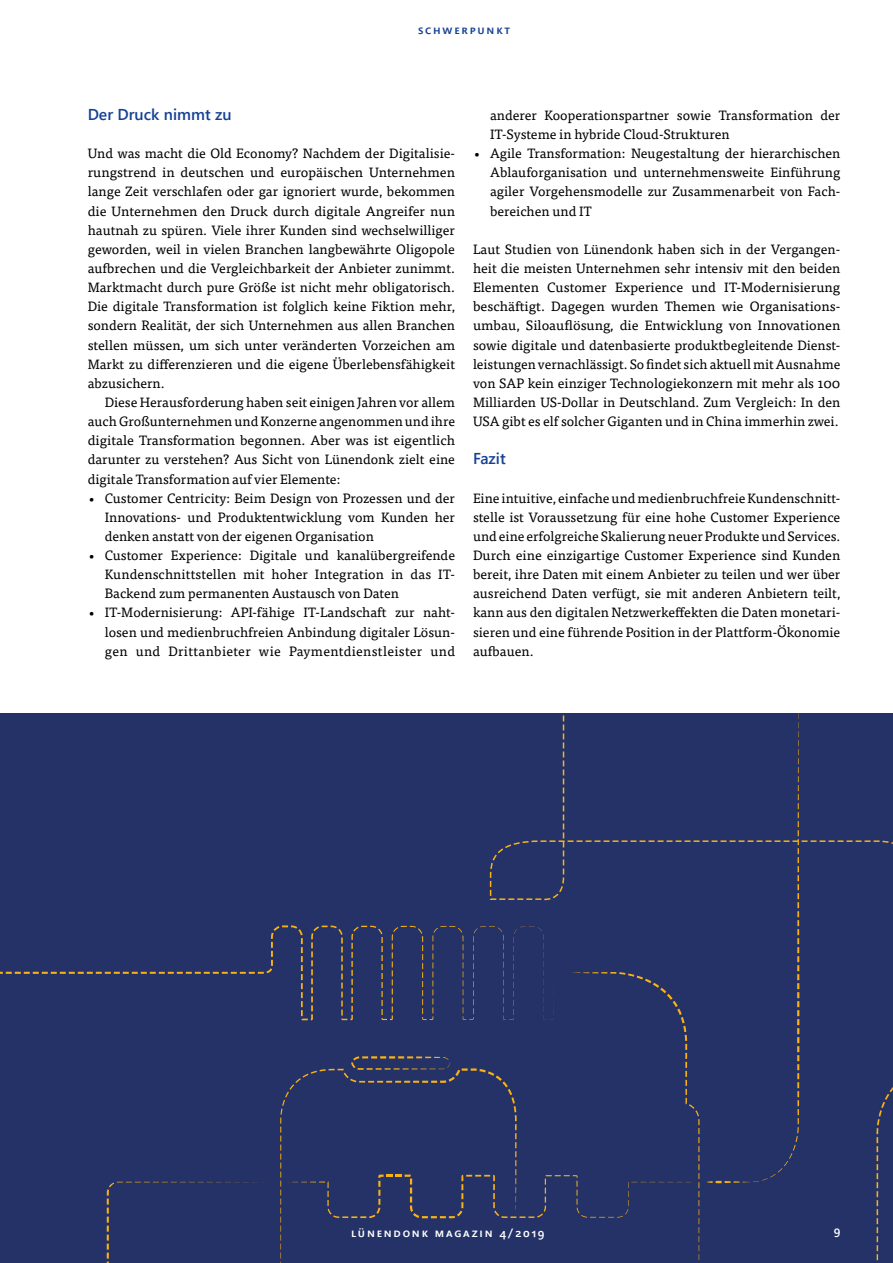
<style>
.page{position:relative;width:893px;height:1263px;background:#fff}
.page>*{position:absolute;margin:0;border:0;box-sizing:border-box;transform-origin:0 0}
.t1{font:600 15.75px "Segoe UI";color:#164194}
.t2{font:13.5px/19.2px "Tisa OT";color:#000;text-align:justify}
.t3{font:600 12px "Segoe UI";letter-spacing:.15em;color:#fff}
.t4{font:600 12px "Segoe UI";letter-spacing:.15em;color:#164194}
</style>
<div class="page">
<div style="left:0;top:713px;width:893px;height:550px;background:#243268"></div>
<svg style="left:707px;top:957px;width:92px;height:226px"></svg>
<svg style="left:0;top:925px;width:700px;height:338px"></svg>
<svg style="left:489px;top:713px;width:404px;height:244px"></svg>
<svg style="left:876px;top:1087px;width:17px;height:173px"></svg>
<p class="t4" style="left:418px;top:20px;width:94px">schwerpunkt</p>
<p class="t1" style="left:88px;top:102px;width:145px">Der Druck nimmt zu</p>
<p class="t2" style="left:88px;top:144px;width:369px">Und was macht die Old Economy? Nachdem der Digitalisie&shy;rungstrend in deutschen und europäischen Unternehmen lange Zeit verschlafen oder gar ignoriert wurde, bekommen die Unternehmen den Druck durch digitale Angreifer nun hautnah zu spüren. Viele ihrer Kunden sind wechselwilliger geworden, weil in vielen Branchen langbewährte Oligopole aufbrechen und die Vergleichbarkeit der Anbieter zunimmt.<br>Marktmacht durch pure Größe ist nicht mehr obligatorisch.<br>Die digitale Transformation ist folglich keine Fiktion mehr, sondern Realität, der sich Unternehmen aus allen Branchen stellen müssen, um sich unter veränderten Vorzeichen am Markt zu differenzieren und die eigene Überlebensfähigkeit abzusichern.</p>
<p class="t2" style="left:88px;top:393px;width:369px;text-indent:17px">Diese Herausforderung haben seit einigen Jahren vor allem auch Großunternehmen und Konzerne angenommen und ihre digitale Transformation begonnen. Aber was ist eigentlich darunter zu verstehen? Aus Sicht von Lünendonk zielt eine digitale Transformation auf vier Elemente:</p>
<p class="t2" style="left:105px;top:488px;width:352px;text-indent:-17px">• Customer Centricity: Beim Design von Prozessen und der Innovations- und Produktentwicklung vom Kunden her denken anstatt von der eigenen Organisation</p>
<p class="t2" style="left:105px;top:546px;width:352px;text-indent:-17px">• Customer Experience: Digitale und kanalübergreifende Kundenschnittstellen mit hoher Integration in das IT-Backend zum permanenten Austausch von Daten</p>
<p class="t2" style="left:105px;top:603px;width:352px;text-indent:-17px">• IT-Modernisierung: API-fähige IT-Landschaft zur naht&shy;losen und medienbruchfreien Anbindung digitaler Lösun&shy;gen und Drittanbieter wie Paymentdienstleister und</p>
<p class="t2" style="left:490px;top:106px;width:352px">anderer Kooperationspartner sowie Transformation der<br>IT-Systeme in hybride Cloud-Strukturen</p>
<p class="t2" style="left:490px;top:144px;width:352px;text-indent:-17px">• Agile Transformation: Neugestaltung der hierarchischen Ablauforganisation und unternehmensweite Einführung agiler Vorgehensmodelle zur Zusammenarbeit von Fach&shy;bereichen und IT</p>
<p class="t2" style="left:473px;top:240px;width:369px">Laut Studien von Lünendonk haben sich in der Vergangen&shy;heit die meisten Unternehmen sehr intensiv mit den beiden Elementen Customer Experience und IT-Modernisierung beschäftigt. Dagegen wurden Themen wie Organisations&shy;umbau, Siloauflösung, die Entwicklung von Innovationen sowie digitale und datenbasierte produktbegleitende Dienst&shy;leistungen vernachlässigt. So findet sich aktuell mit Ausnahme von SAP kein einziger Technologiekonzern mit mehr als 100<br>Milliarden US-Dollar in Deutschland. Zum Vergleich: In den USA gibt es elf solcher Giganten und in China immerhin zwei.</p>
<p class="t1" style="left:473px;top:446px;width:34px">Fazit</p>
<p class="t2" style="left:473px;top:488px;width:369px">Eine intuitive, einfache und medienbruchfreie Kundenschnitt&shy;stelle ist Voraussetzung für eine hohe Customer Experience und eine erfolgreiche Skalierung neuer Produkte und Services.<br>Durch eine einzigartige Customer Experience sind Kunden bereit, ihre Daten mit einem Anbieter zu teilen und wer über ausreichend Daten verfügt, sie mit anderen Anbietern teilt, kann aus den digitalen Netzwerkeffekten die Daten monetari&shy;sieren und eine führende Position in der Plattform-Ökonomie aufbauen.</p>
<p class="t3" style="left:351px;top:1223px;width:195px">lünendonk magazin 4/2019</p>
<p class="t3" style="left:834px;top:1223px;width:8px">9</p>
</div>
